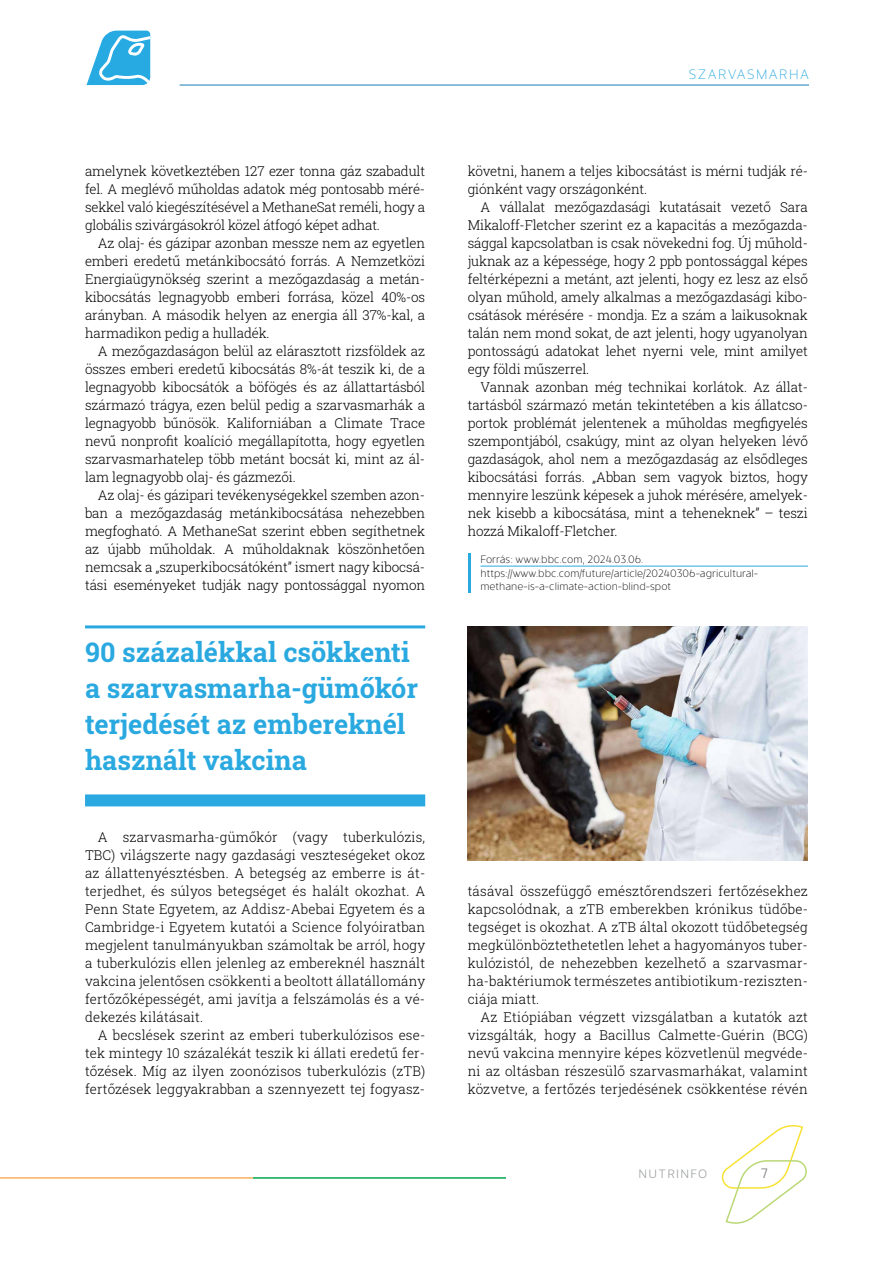
<style>
.page{position:relative;width:893px;height:1263px;background:#fff}
.page>*{position:absolute;margin:0;border:0;box-sizing:border-box;transform-origin:0 0}
.t1{font:700 27px/36px "Roboto Slab";color:#2aa9e0}
.t2{font:300 13.5px/18px "Roboto Slab";letter-spacing:-.01em;color:#000;text-align:justify}
.t3{font:200 13.5px "Evander";letter-spacing:.105em;color:#2aa9e0}
.t4{font:300 13.5px "Evander Pro";color:#77787b}
.t5{font:300 12px "Evander Pro";letter-spacing:.105em;color:#9d9fa2}
.t6{font:200 10.5px/13.5px "Evander";color:#000}
</style>
<div class="page">
<svg style="left:721px;top:1125px;width:86px;height:99px"></svg>
<hr style="left:0;top:1177px;width:253px;height:2px;background:#fbb161">
<hr style="left:253px;top:1177px;width:253px;height:2px;background:#00a94d">
<svg style="left:87px;top:31px;width:63px;height:54px"></svg>
<hr style="left:180px;top:85px;width:629px;height:1px;background:#2aa9e0">
<hr style="left:468px;top:553px;width:2px;height:40px;background:#2aa9e0">
<hr style="left:480px;top:566px;width:328px;height:1px;background:#2aa9e0">
<hr style="left:85px;top:625px;width:340px;height:3px;background:#2aa9e0">
<div style="left:85px;top:794px;width:340px;height:12px;background:#2aa9e0"></div>
<img style="left:468px;top:626px;width:340px;height:234px">
<p class="t2" style="left:85px;top:162px;width:342px">amelynek következtében 127 ezer tonna gáz szabadult fel. A meglévő műholdas adatok még pontosabb méré&shy;sekkel való kiegészítésével a MethaneSat reméli, hogy a globális szivárgásokról közel átfogó képet adhat.</p>
<p class="t2" style="left:85px;top:234px;width:342px;text-indent:13px">Az olaj- és gázipar azonban messze nem az egyetlen emberi eredetű metánkibocsátó forrás. A Nemzetközi Energiaügynökség szerint a mezőgazdaság a metán&shy;kibocsátás legnagyobb emberi forrása, közel 40%-os arányban. A második helyen az energia áll 37%-kal, a harmadikon pedig a hulladék.</p>
<p class="t2" style="left:85px;top:342px;width:342px;text-indent:13px">A mezőgazdaságon belül az elárasztott rizsföldek az összes emberi eredetű kibocsátás 8%-át teszik ki, de a legnagyobb kibocsátók a böfögés és az állattartásból származó trágya, ezen belül pedig a szarvasmarhák a legnagyobb bűnösök. Kaliforniában a Climate Trace nevű nonprofit koalíció megállapította, hogy egyetlen szarvasmarhatelep több metánt bocsát ki, mint az ál&shy;lam legnagyobb olaj- és gázmezői.</p>
<p class="t2" style="left:85px;top:486px;width:342px;text-indent:13px">Az olaj- és gázipari tevékenységekkel szemben azon&shy;ban a mezőgazdaság metánkibocsátása nehezebben megfogható. A MethaneSat szerint ebben segíthetnek az újabb műholdak. A műholdaknak köszönhetően nemcsak a „szuperkibocsátóként” ismert nagy kibocsá&shy;tási eseményeket tudják nagy pontossággal nyomon</p>
<h1 class="t1" style="left:85px;top:634px;width:335px">90 százalékkal csökkenti a szarvasmarha-gümőkór terjedését az embereknél használt vakcina</h1>
<p class="t2" style="left:85px;top:828px;width:342px;text-indent:13px">A szarvasmarha-gümőkór (vagy tuberkulózis, TBC) világszerte nagy gazdasági veszteségeket okoz az állattenyésztésben. A betegség az emberre is át&shy;terjedhet, és súlyos betegséget és halált okozhat. A Penn State Egyetem, az Addisz-Abebai Egyetem és a Cambridge-i Egyetem kutatói a Science folyóiratban megjelent tanulmányukban számoltak be arról, hogy a tuberkulózis ellen jelenleg az embereknél használt vakcina jelentősen csökkenti a beoltott állatállomány fertőzőképességét, ami javítja a felszámolás és a vé&shy;dekezés kilátásait.</p>
<p class="t2" style="left:85px;top:1026px;width:342px;text-indent:13px">A becslések szerint az emberi tuberkulózisos ese&shy;tek mintegy 10 százalékát teszik ki állati eredetű fer&shy;tőzések. Míg az ilyen zoonózisos tuberkulózis (zTB) fertőzések leggyakrabban a szennyezett tej fogyasz-</p>
<p class="t3" style="left:689px;top:66px;width:122px">SZARVASMARHA</p>
<p class="t2" style="left:468px;top:162px;width:342px">követni, hanem a teljes kibocsátást is mérni tudják ré&shy;giónként vagy országonként.</p>
<p class="t2" style="left:468px;top:198px;width:342px;text-indent:13px">A vállalat mezőgazdasági kutatásait vezető Sara Mikaloff-Fletcher szerint ez a kapacitás a mezőgazda&shy;sággal kapcsolatban is csak növekedni fog. Új műhold&shy;juknak az a képessége, hogy 2 ppb pontossággal képes feltérképezni a metánt, azt jelenti, hogy ez lesz az első olyan műhold, amely alkalmas a mezőgazdasági kibo&shy;csátások mérésére - mondja. Ez a szám a laikusoknak talán nem mond sokat, de azt jelenti, hogy ugyanolyan pontosságú adatokat lehet nyerni vele, mint amilyet egy földi műszerrel.</p>
<p class="t2" style="left:468px;top:378px;width:342px;text-indent:13px">Vannak azonban még technikai korlátok. Az állat&shy;tartásból származó metán tekintetében a kis állatcso&shy;portok problémát jelentenek a műholdas megfigyelés szempontjából, csakúgy, mint az olyan helyeken lévő gazdaságok, ahol nem a mezőgazdaság az elsődleges kibocsátási forrás. „Abban sem vagyok biztos, hogy mennyire leszünk képesek a juhok mérésére, amelyek&shy;nek kisebb a kibocsátása, mint a teheneknek” – teszi hozzá Mikaloff-Fletcher.</p>
<p class="t6" style="left:480px;top:553px;width:279px">Forrás: www.bbc.com, 2024.03.06. https://www.bbc.com/future/article/20240306-agricultural&shy;methane-is-a-climate-action-blind-spot</p>
<p class="t2" style="left:468px;top:882px;width:342px">tásával összefüggő emésztőrendszeri fertőzésekhez kapcsolódnak, a zTB emberekben krónikus tüdőbe&shy;tegséget is okozhat. A zTB által okozott tüdőbetegség megkülönböztethetetlen lehet a hagyományos tuber&shy;kulózistól, de nehezebben kezelhető a szarvasmar&shy;ha-baktériumok természetes antibiotikum-reziszten&shy;ciája miatt.</p>
<p class="t2" style="left:468px;top:1008px;width:342px;text-indent:13px">Az Etiópiában végzett vizsgálatban a kutatók azt vizsgálták, hogy a Bacillus Calmette-Guérin (BCG) nevű vakcina mennyire képes közvetlenül megvéde&shy;ni az oltásban részesülő szarvasmarhákat, valamint közvetve, a fertőzés terjedésének csökkentése révén</p>
<p class="t5" style="left:639px;top:1166px;width:70px">NUTRINFO</p>
<p class="t4" style="left:760px;top:1165px;width:9px">7</p>
</div>
